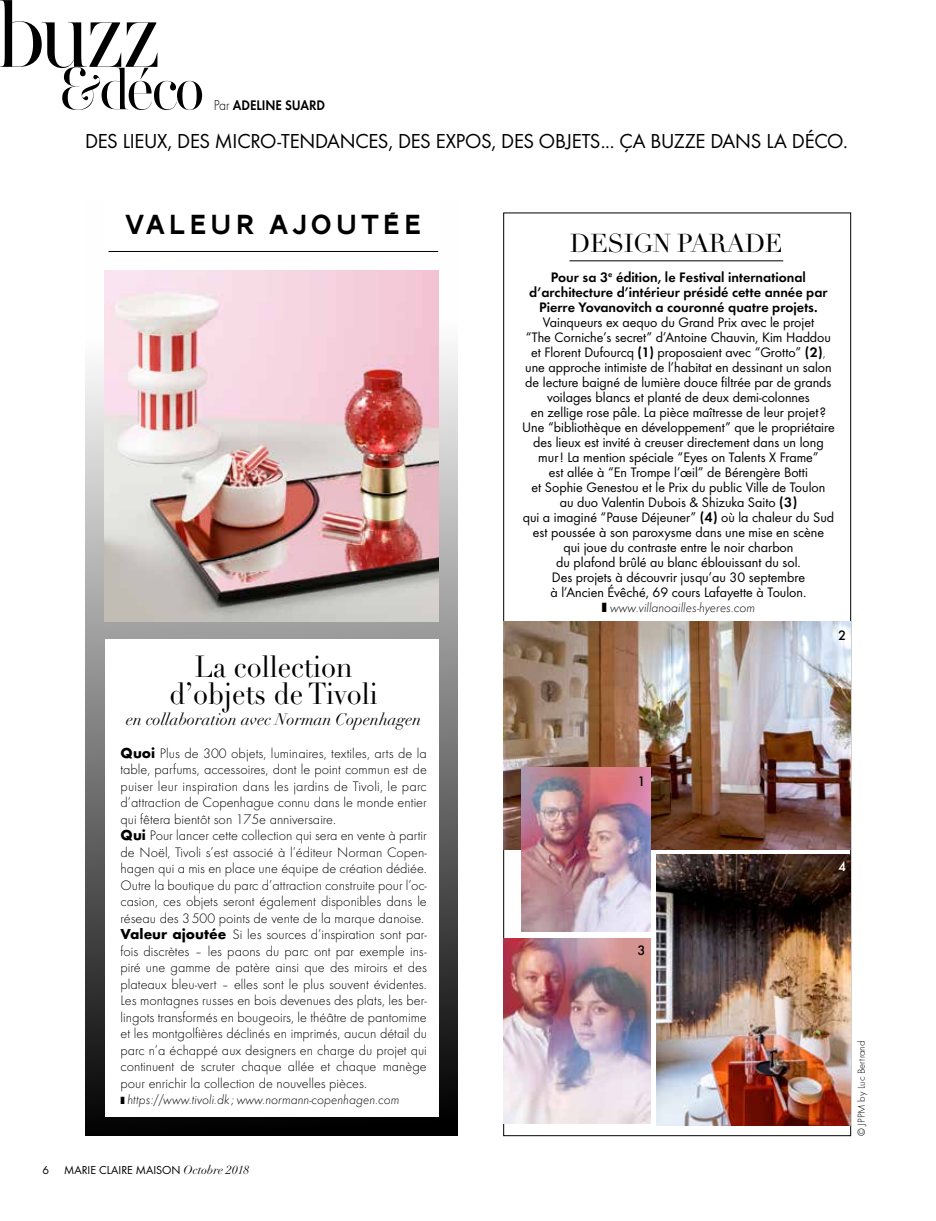
<style>
.page{position:relative;width:936px;height:1221px;background:#fff}
.page>*{position:absolute;margin:0;border:0;box-sizing:border-box;transform-origin:0 0}
.t1{font:300 99px "AW Conqueror Didot";color:#000;scale:.9 1}
.t2{font:300 61.5px "AW Conqueror Didot";color:#000;scale:.9 1}
.t3{font:30px/27px "Didot LT Std";color:#000;text-align:center;scale:.9 1}
.t4{font:28.5px "AW Conqueror Carved One";letter-spacing:.12em;color:#000}
.t5{font:25.5px "Didot LT Std";letter-spacing:-.025em;color:#000}
.t6{font:21px "Futura Boo";letter-spacing:-.01em;color:#000}
.t7{font:italic 16.5px "Didot LT Std";color:#000}
.t8{font:14.4px "Futura Dem";letter-spacing:-.005em;color:#000;scale:.9 1}
.t9{font:300 14.25px/16.5px "Futura";color:#000}
.t10{font:14.25px/15px "Futura Boo";color:#000;text-align:center}
.t11{font:14.25px/15px "Futura Dem";color:#000;text-align:center}
.t12{font:500 14.25px "Futura";color:#000}
.t13{font:500 14.25px "Futura";color:#fff}
.t14{font:italic 300 13.5px "Futura";color:#000}
.t15{font:12px "Futura Boo";color:#000}
.t16{font:300 10.5px "Futura";color:#000}
.s1{font-family:"Futura";font-weight:300;font-size:15px}
.s2{font-weight:700;font-size:15px}
.s3{font-family:"Didot LT Std";font-style:italic}
.s4{font-family:"Futura Dem"}
.s5{font-family:"Futura";font-weight:300}
</style>
<div class="page">
<img style="left:503px;top:621px;width:347px;height:228px">
<hr style="left:569px;top:260px;width:214px;height:1px;background:#000">
<div style="left:85px;top:201px;width:372px;height:934px;background:linear-gradient(to bottom,#fff,#040404)"></div>
<div style="left:105px;top:639px;width:333px;height:477px;background:#fff"></div>
<div style="left:105px;top:184px;width:333px;height:429px;background:#fff"></div>
<hr style="left:108px;top:251px;width:330px;height:1px;background:#000">
<img style="left:521px;top:767px;width:129px;height:164px">
<img style="left:656px;top:854px;width:194px;height:271px">
<img style="left:503px;top:938px;width:147px;height:185px">
<img style="left:104px;top:271px;width:334px;height:350px">
<h1 class="t1" style="left:-3px;top:-42px;width:184px">buzz</h1>
<h2 class="t2" style="left:58px;top:42px;width:164px">&amp;déco</h2>
<h3 class="t6" style="left:85px;top:126px;width:764px">DES LIEUX, DES MICRO-TENDANCES, DES EXPOS, DES OBJETS... ÇA BUZZE DANS LA DÉCO.</h3>
<p class="t8" style="left:214px;top:95px;width:125px"><span class="s1">Par</span> Adeline Suard</p>
<h3 class="t4" style="left:125px;top:212px;width:298px">VALEUR AJOUTée</h3>
<h3 class="t3" style="left:169px;top:653px;width:233px">La collection d’objets de Tivoli</h3>
<p class="t7" style="left:126px;top:710px;width:296px">en collaboration avec Norman Copenhagen</p>
<p class="t9" style="left:120px;top:744px;width:308px"><span class="s2">Quoi</span> Plus de 300 objets, luminaires, textiles, arts de la table, parfums, accessoires, dont le point commun est de puiser leur inspiration dans les jardins de Tivoli, le parc d’attraction de Copenhague connu dans le monde entier qui fêtera bientôt son 175e anniversaire.<br><span class="s2">Qui</span> Pour lancer cette collection qui sera en vente à partir de Noël, Tivoli s’est associé à l’éditeur Norman Copen&shy;hagen qui a mis en place une équipe de création dédiée.<br>Outre la boutique du parc d’attraction construite pour l’oc&shy;casion, ces objets seront également disponibles dans le réseau des 3500 points de vente de la marque danoise.<br><span class="s2">Valeur ajoutée</span> Si les sources d’inspiration sont par&shy;fois discrètes – les paons du parc ont par exemple ins&shy;piré une gamme de patère ainsi que des miroirs et des plateaux bleu-vert – elles sont le plus souvent évidentes.<br>Les montagnes russes en bois devenues des plats, les ber&shy;lingots transformés en bougeoirs, le théâtre de pantomime et les montgolfières déclinés en imprimés, aucun détail du parc n’a échappé aux designers en charge du projet qui continuent de scruter chaque allée et chaque manège pour enrichir la collection de nouvelles pièces.</p>
<p class="t14" style="left:120px;top:1091px;width:280px">❚ https://www.tivoli.dk ; www.normann-copenhagen.com</p>
<p class="t15" style="left:43px;top:1162px;width:8px">6</p>
<p class="t15" style="left:64px;top:1162px;width:187px">MARIE CLAIRE MAISON <span class="s3">Octobre 2018</span></p>
<h3 class="t5" style="left:570px;top:228px;width:214px">DESIGN PARADE</h3>
<p class="t11" style="left:529px;top:269px;width:300px">Pour sa 3<sup>e</sup> édition, le Festival international d’architecture d’intérieur présidé cette année par<br>Pierre Yovanovitch a couronné quatre projets.</p>
<p class="t10" style="left:522px;top:314px;width:314px">Vainqueurs ex aequo du Grand Prix avec le projet<br>“The Corniche’s secret” d’Antoine Chauvin, Kim Haddou et Florent Dufourcq <span class="s4">(1)</span> proposaient avec “Grotto” <span class="s4">(2)</span><span class="s5">, </span>une approche intimiste de l’habitat en dessinant un salon de lecture baigné de lumière douce filtrée par de grands voilages blancs et planté de deux demi-colonnes<br>en zellige rose pâle. La pièce maîtresse de leur projet?<br>Une “bibliothèque en développement” que le propriétaire des lieux est invité à creuser directement dans un long mur! La mention spéciale “Eyes on Talents X Frame”<br>est allée à “En Trompe l’œil” de Bérengère Botti<br>et Sophie Genestou et le Prix du public Ville de Toulon<br>au duo Valentin Dubois &amp; Shizuka Saito <span class="s4">(3)<br></span>qui a imaginé “Pause Déjeuner” <span class="s4">(4)</span> où la chaleur du Sud est poussée à son paroxysme dans une mise en scène<br>qui joue du contraste entre le noir charbon<br>du plafond brûlé au blanc éblouissant du sol.<br>Des projets à découvrir jusqu’au 30 septembre<br>à l’Ancien Évêché, 69 cours Lafayette à Toulon.</p>
<p class="t14" style="left:601px;top:599px;width:155px">❚ www.villanoailles-hyeres.com</p>
<p class="t12" style="left:838px;top:624px;width:10px">2</p>
<p class="t12" style="left:637px;top:770px;width:10px">1</p>
<p class="t12" style="left:637px;top:940px;width:10px">3</p>
<p class="t13" style="left:838px;top:855px;width:10px">4</p>
<p class="t16" style="left:854px;top:1135px;width:97px;rotate:-90deg">© JPPM by Luc Bertrand</p>
</div>
